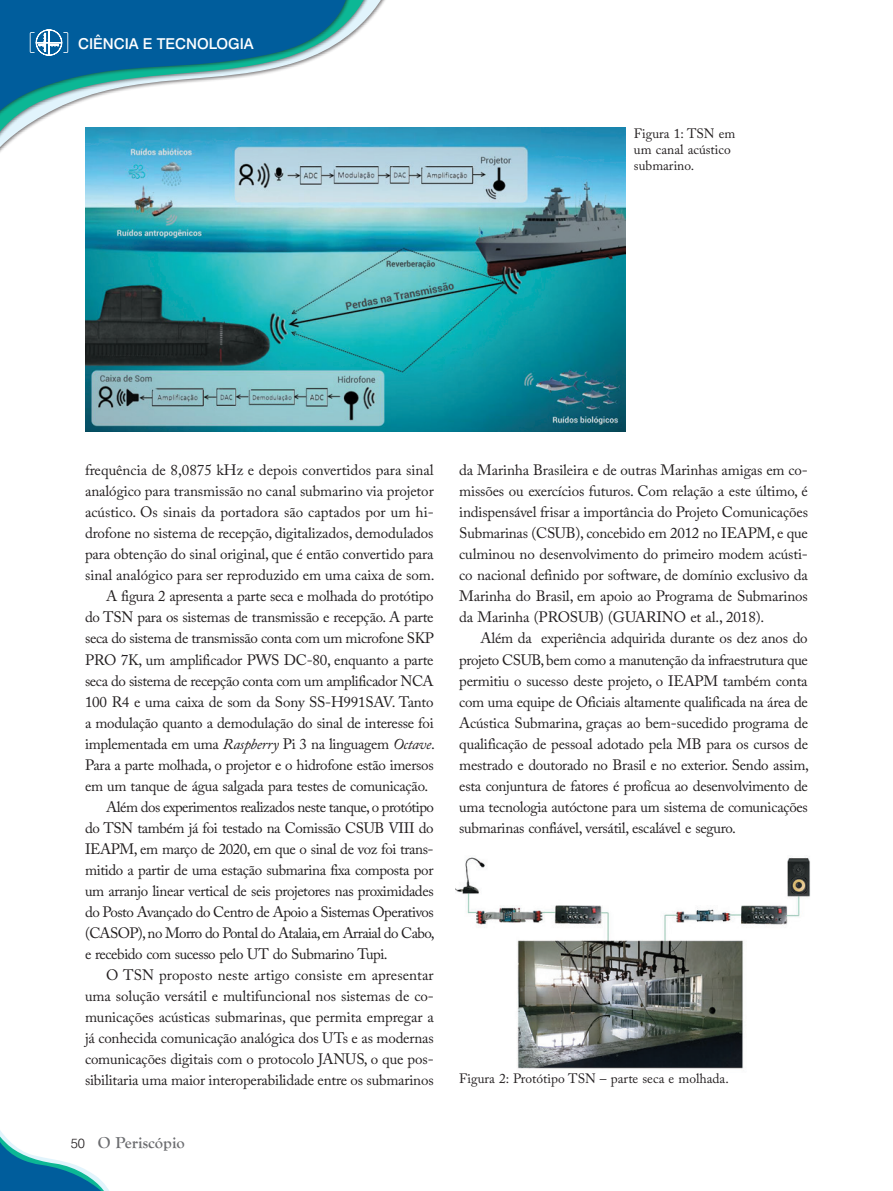
<style>
.page{position:relative;width:893px;height:1191px;background:#fff}
.page>*{position:absolute;margin:0;border:0;box-sizing:border-box;transform-origin:0 0}
.t1{font:700 16.5px "Goudy Old Style T";color:#6c6d70}
.t2{font:15px/21px "Adobe Caslon Pro";letter-spacing:-.02em;color:#231f20;text-align:justify}
.t3{font:15px "Adobe Caslon Pro";color:#231f20}
.t4{font:15px "Adobe Caslon Pro";letter-spacing:-.04em;color:#231f20}
.t5{font:15px "Adobe Caslon Pro";letter-spacing:.005em;color:#231f20}
.t6{font:500 15px "Swiss 721 BT";color:#fff}
.t7{font:13.5px/16.2px "Adobe Caslon Pro";color:#231f20}
.s1{font-style:italic}
.s2{font-family:"Swiss 721 BT";font-weight:300;font-size:13.5px;color:#231f20}
</style>
<div class="page">
<svg style="left:0;top:0;width:372px;height:152px"></svg>
<svg style="left:0;top:0;width:355px;height:136px"></svg>
<svg style="left:30px;top:30px;width:38px;height:25px"></svg>
<svg style="left:0;top:1130px;width:109px;height:61px"></svg>
<img style="left:85px;top:128px;width:540px;height:303px">
<img style="left:455px;top:857px;width:355px;height:212px">
<p class="t6" style="left:78px;top:34px;width:177px">CIÊNCIA E TECNOLOGIA</p>
<p class="t7" style="left:634px;top:125px;width:103px">Figura 1: TSN em um canal acústico submarino.</p>
<p class="t3" style="left:85px;top:461px;width:350px">frequência de 8,0875 kHz e depois convertidos para sinal</p>
<p class="t2" style="left:85px;top:481px;width:350px">analógico para transmissão no canal submarino via projetor</p>
<p class="t3" style="left:85px;top:503px;width:350px">acústico. Os sinais da portadora são captados por um hi-</p>
<p class="t2" style="left:85px;top:523px;width:350px">drofone no sistema de recepção, digitalizados, demodulados</p>
<p class="t2" style="left:85px;top:544px;width:350px">para obtenção do sinal original, que é então convertido para</p>
<p class="t3" style="left:85px;top:566px;width:351px">sinal analógico para ser reproduzido em uma caixa de som.</p>
<p class="t2" style="left:106px;top:586px;width:329px">A figura 2 apresenta a parte seca e molhada do protótipo</p>
<p class="t2" style="left:85px;top:607px;width:350px">do TSN para os sistemas de transmissão e recepção. A parte</p>
<p class="t2" style="left:85px;top:628px;width:350px">seca do sistema de transmissão conta com um microfone SKP</p>
<p class="t2" style="left:85px;top:649px;width:350px">PRO 7K, um amplificador PWS DC-80, enquanto a parte</p>
<p class="t2" style="left:85px;top:670px;width:350px">seca do sistema de recepção conta com um amplificador NCA</p>
<p class="t2" style="left:85px;top:691px;width:350px">100 R4 e uma caixa de som da Sony SS-H991SAV. Tanto</p>
<p class="t2" style="left:85px;top:712px;width:350px">a modulação quanto a demodulação do sinal de interesse foi</p>
<p class="t2" style="left:85px;top:733px;width:351px">implementada em uma <span class="s1">Raspberry</span> Pi 3 na linguagem <span class="s1">Octave</span>.</p>
<p class="t2" style="left:85px;top:754px;width:350px">Para a parte molhada, o projetor e o hidrofone estão imersos</p>
<p class="t2" style="left:85px;top:775px;width:345px">em um tanque de água salgada para testes de comunicação.</p>
<p class="t2" style="left:106px;top:796px;width:329px">Além dos experimentos realizados neste tanque, o protótipo</p>
<p class="t2" style="left:85px;top:817px;width:350px">do TSN também já foi testado na Comissão CSUB VIII do</p>
<p class="t2" style="left:85px;top:838px;width:350px">IEAPM, em março de 2020, em que o sinal de voz foi trans-</p>
<p class="t2" style="left:85px;top:859px;width:350px">mitido a partir de uma estação submarina fixa composta por</p>
<p class="t2" style="left:85px;top:880px;width:350px">um arranjo linear vertical de seis projetores nas proximidades</p>
<p class="t2" style="left:85px;top:901px;width:350px">do Posto Avançado do Centro de Apoio a Sistemas Operativos</p>
<p class="t4" style="left:85px;top:923px;width:351px">(CASOP), no Morro do Pontal do Atalaia, em Arraial do Cabo,</p>
<p class="t2" style="left:85px;top:943px;width:304px">e recebido com sucesso pelo UT do Submarino Tupi.</p>
<p class="t5" style="left:106px;top:965px;width:329px">O TSN proposto neste artigo consiste em apresentar</p>
<p class="t2" style="left:85px;top:985px;width:350px">uma solução versátil e multifuncional nos sistemas de co-</p>
<p class="t2" style="left:85px;top:1006px;width:350px">municações acústicas submarinas, que permita empregar a</p>
<p class="t2" style="left:85px;top:1027px;width:350px">já conhecida comunicação analógica dos UTs e as modernas</p>
<p class="t2" style="left:85px;top:1048px;width:350px">comunicações digitais com o protocolo JANUS, o que pos-</p>
<p class="t2" style="left:85px;top:1069px;width:350px">sibilitaria uma maior interoperabilidade entre os submarinos</p>
<p class="t1" style="left:71px;top:1133px;width:116px"><span class="s2">50</span> O Periscópio</p>
<p class="t2" style="left:459px;top:460px;width:350px">da Marinha Brasileira e de outras Marinhas amigas em co&shy;missões ou exercícios futuros. Com relação a este último, é indispensável frisar a importância do Projeto Comunicações Submarinas (CSUB), concebido em 2012 no IEAPM, e que culminou no desenvolvimento do primeiro modem acústi&shy;co nacional definido por software, de domínio exclusivo da Marinha do Brasil, em apoio ao Programa de Submarinos da Marinha (PROSUB) (GUARINO et al., 2018).</p>
<p class="t2" style="left:459px;top:628px;width:351px;text-indent:21px">Além da experiência adquirida durante os dez anos do projeto CSUB, bem como a manutenção da infraestrutura que permitiu o sucesso deste projeto, o IEAPM também conta com uma equipe de Oficiais altamente qualificada na área de Acústica Submarina, graças ao bem-sucedido programa de qualificação de pessoal adotado pela MB para os cursos de mestrado e doutorado no Brasil e no exterior. Sendo assim, esta conjuntura de fatores é profícua ao desenvolvimento de uma tecnologia autóctone para um sistema de comunicações submarinas confiável, versátil, escalável e seguro.</p>
<p class="t7" style="left:459px;top:1070px;width:271px">Figura 2: Protótipo TSN – parte seca e molhada.</p>
</div>
